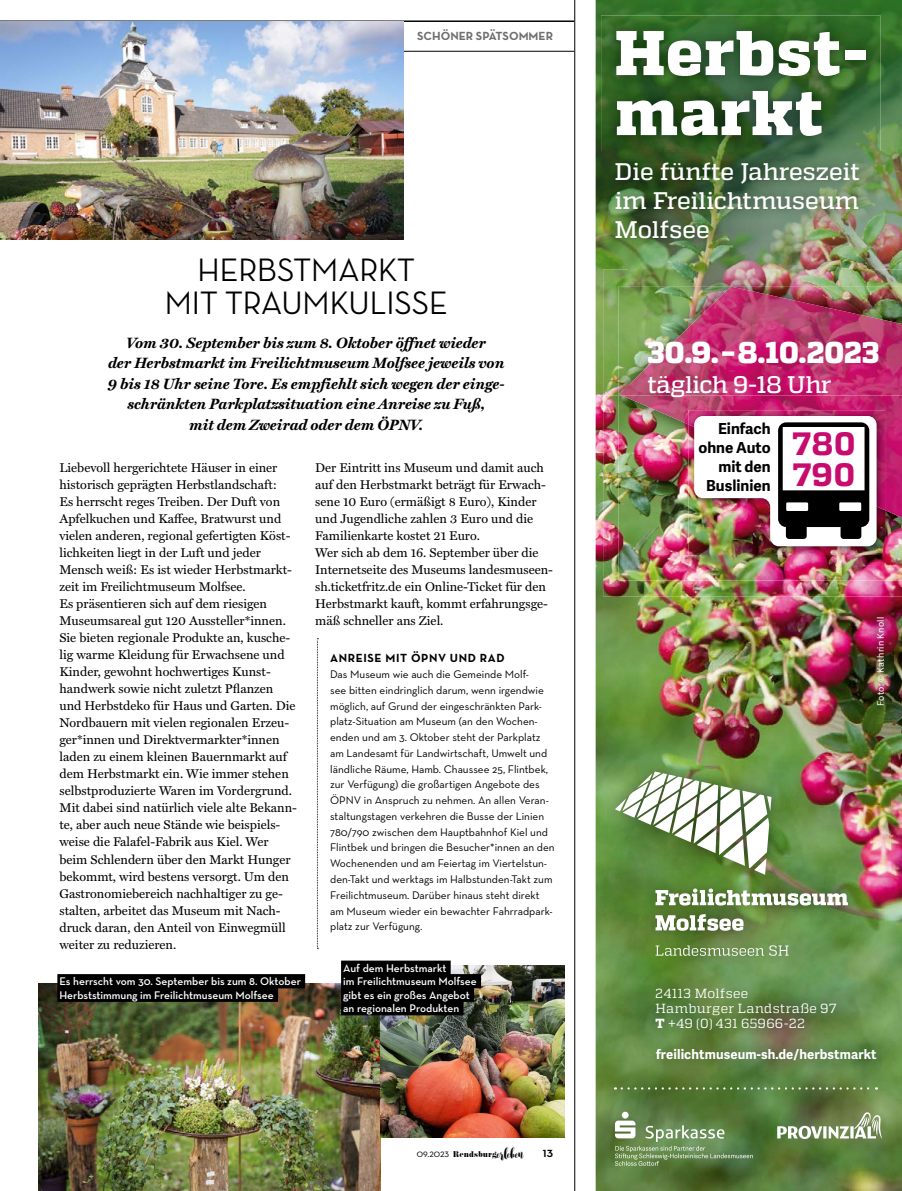
<style>
.page{position:relative;width:902px;height:1191px;background:#fff}
.page>*{position:absolute;margin:0;border:0;box-sizing:border-box;transform-origin:0 0}
.t1{font:800 63px/60px "Quadon";letter-spacing:.015em;color:#fff}
.t2{font:500 33px/33px "Neutra Disp";color:#000;text-align:center}
.t3{font:800 32.25px/30.3px "Quadon";letter-spacing:.035em;color:#c70c6f}
.t4{font:800 30px "Quadon";letter-spacing:.01em;color:#fff}
.t5{font:500 24px/28.8px "Quadon";letter-spacing:-.005em;color:#fff;text-align:justify}
.t6{font:700 15.15px/19px "Adelle Sans";color:#000;text-align:right}
.t7{font:italic 700 15px/20.5px "Miller Text";color:#000;text-align:center}
.t8{font:700 13.5px "Neutra Disp";color:#000}
.t9{font:13.2px/15px "Quadon";letter-spacing:.035em;color:#fff}
.t10{font:700 13.2px "Adelle Sans";letter-spacing:.01em;color:#fff}
.t11{font:12.75px/17px "Miller Text";color:#000}
.t12{font:700 12px "Neutra Text";letter-spacing:.05em;color:#000}
.t13{font:700 12px "Neutra Text";color:#706f6f}
.t14{font:11.25px/15.8px "Neutra Text";color:#000}
.t15{font:600 11.25px/13.5px "Neutra Text";color:#fff}
.t16{font:9px "Adelle Sans";letter-spacing:.035em;color:#fff}
.t17{font:7.5px "Pistilli";color:#000}
.s1{font-family:"Neutra Disp";font-weight:500;font-size:10.5px}
.s2{font-family:"Willona Brush";font-size:14.55px}
.s3{font-weight:800}
</style>
<div class="page">
<hr style="left:0;top:51px;width:901px;height:1px;background:#000">
<hr style="left:0;top:21px;width:901px;height:1px;background:#000">
<svg style="left:574px;top:0;width:21px;height:1191px"></svg>
<img style="left:595px;top:395px;width:306px;height:796px">
<img style="left:595px;top:0;width:306px;height:38px">
<img style="left:595px;top:38px;width:33px;height:357px">
<img style="left:866px;top:38px;width:35px;height:231px">
<img style="left:628px;top:250px;width:238px;height:19px">
<img style="left:603px;top:269px;width:298px;height:327px">
<img style="left:618px;top:286px;width:283px;height:294px">
<img style="left:622px;top:395px;width:279px;height:122px">
<img style="left:619px;top:286px;width:282px;height:109px">
<img style="left:601px;top:16px;width:279px;height:135px">
<img style="left:601px;top:757px;width:289px;height:317px">
<svg style="left:615px;top:771px;width:156px;height:103px"></svg>
<svg style="left:655px;top:945px;width:133px;height:10px"></svg>
<svg style="left:655px;top:914px;width:88px;height:16px"></svg>
<svg style="left:655px;top:888px;width:192px;height:17px"></svg>
<img style="left:611px;top:151px;width:265px;height:99px">
<img style="left:688px;top:510px;width:196px;height:45px">
<img style="left:688px;top:410px;width:196px;height:100px">
<img style="left:694px;top:416px;width:182px;height:130px">
<svg style="left:615px;top:1087px;width:261px;height:2px"></svg>
<svg style="left:615px;top:1111px;width:137px;height:54px;background:#739260"></svg>
<svg style="left:777px;top:1111px;width:104px;height:28px"></svg>
<img style="left:867px;top:608px;width:26px;height:106px">
<img style="left:0;top:22px;width:403px;height:217px">
<img style="left:38px;top:983px;width:342px;height:208px">
<img style="left:380px;top:965px;width:184px;height:172px">
<div style="left:57px;top:974px;width:248px;height:14px;background:#000"></div>
<div style="left:57px;top:987px;width:221px;height:14px;background:#000"></div>
<div style="left:341px;top:960px;width:109px;height:14px;background:#000"></div>
<div style="left:341px;top:974px;width:140px;height:14px;background:#000"></div>
<div style="left:341px;top:987px;width:133px;height:14px;background:#000"></div>
<div style="left:341px;top:1001px;width:122px;height:14px;background:#000"></div>
<svg style="left:317px;top:638px;width:1px;height:311px"></svg>
<p class="t13" style="left:417px;top:29px;width:137px">SCHÖNER SPÄTSOMMER</p>
<h2 class="t2" style="left:165px;top:253px;width:284px">HERBSTMARKT<br>MIT TRAUMKULISSE</h2>
<p class="t7" style="left:108px;top:332px;width:398px">Vom 30. September bis zum 8. Oktober öffnet wieder<br>der Herbstmarkt im Freilichtmuseum Molfsee jeweils von 9 bis 18 Uhr seine Tore. Es empfiehlt sich wegen der einge&shy;schränkten Parkplatzsituation eine Anreise zu Fuß,<br>mit dem Zweirad oder dem ÖPNV.</p>
<p class="t11" style="left:59px;top:459px;width:239px">Liebevoll hergerichtete Häuser in einer historisch geprägten Herbstlandschaft:<br>Es herrscht reges Treiben. Der Duft von Apfelkuchen und Kaffee, Bratwurst und vielen anderen, regional gefertigten Köst&shy;lichkeiten liegt in der Luft und jeder Mensch weiß: Es ist wieder Herbstmarkt&shy;zeit im Freilichtmuseum Molfsee.<br>Es präsentieren sich auf dem riesigen Museumsareal gut 120 Aussteller*innen.<br>Sie bieten regionale Produkte an, kusche&shy;lig warme Kleidung für Erwachsene und Kinder, gewohnt hochwertiges Kunst&shy;handwerk sowie nicht zuletzt Pflanzen und Herbstdeko für Haus und Garten. Die Nordbauern mit vielen regionalen Erzeu&shy;ger*innen und Direktvermarkter*innen laden zu einem kleinen Bauernmarkt auf dem Herbstmarkt ein. Wie immer stehen selbstproduzierte Waren im Vordergrund.<br>Mit dabei sind natürlich viele alte Bekann&shy;te, aber auch neue Stände wie beispiels&shy;weise die Falafel-Fabrik aus Kiel. Wer beim Schlendern über den Markt Hunger bekommt, wird bestens versorgt. Um den Gastronomiebereich nachhaltiger zu ge&shy;stalten, arbeitet das Museum mit Nach&shy;druck daran, den Anteil von Einwegmüll weiter zu reduzieren.</p>
<p class="t11" style="left:315px;top:459px;width:239px">Der Eintritt ins Museum und damit auch auf den Herbstmarkt beträgt für Erwach&shy;sene 10 Euro (ermäßigt 8 Euro), Kinder und Jugendliche zahlen 3 Euro und die Familienkarte kostet 21 Euro.<br>Wer sich ab dem 16. September über die Internetseite des Museums landesmuseen&shy;sh.ticketfritz.de ein Online-Ticket für den Herbstmarkt kauft, kommt erfahrungsge&shy;mäß schneller ans Ziel.</p>
<p class="t12" style="left:330px;top:651px;width:18px">ANRE</p>
<p class="t12" style="left:363px;top:651px;width:57px">ISE MIT ÖPN</p>
<p class="t12" style="left:438px;top:651px;width:68px">V UND RAD</p>
<p class="t14" style="left:330px;top:666px;width:226px">Das Museum wie auch die Gemeinde Molf-<br>see bitten eindringlich darum, wenn irgendwie möglich, auf Grund der eingeschränkten Park&shy;platz-Situation am Museum (an den Wochen&shy;enden und am 3. Oktober steht der Parkplatz am Landesamt für Landwirtschaft, Umwelt und ländliche Räume, Hamb. Chaussee 25, Flintbek, zur Verfügung) die großartigen Angebote des ÖPNV in Anspruch zu nehmen. An allen Veran&shy;staltungstagen verkehren die Busse der Linien 780/790 zwischen dem Hauptbahnhof Kiel und Flintbek und bringen die Besucher*innen an den Wochenenden und am Feiertag im Viertelstun&shy;den-Takt und werktags im Halbstunden-Takt zum Freilichtmuseum. Darüber hinaus steht direkt am Museum wieder ein bewachter Fahrradpark&shy;platz zur Verfügung.</p>
<p class="t15" style="left:59px;top:974px;width:243px">Es herrscht vom 30. September bis zum 8. Oktober<br>Herbststimmung im Freilichtmuseum Molfsee</p>
<p class="t15" style="left:343px;top:961px;width:135px">Auf dem Herbstmarkt<br>im Freilichtmuseum Molfsee gibt es ein großes Angebot an regionalen Produkten</p>
<p class="t17" style="left:417px;top:1149px;width:108px"><span class="s1">09.2023</span> Rendsburg<span class="s2">erleben</span></p>
<p class="t8" style="left:542px;top:1144px;width:12px">13</p>
<h1 class="t1" style="left:615px;top:24px;width:254px">Herbst&shy;markt</h1>
<h3 class="t5" style="left:615px;top:157px;width:246px">Die fünfte Jahreszeit im Freilichtmuseum Molfsee</h3>
<h3 class="t4" style="left:647px;top:335px;width:233px">30.9. – 8.10.2023</h3>
<h3 class="t5" style="left:647px;top:370px;width:186px">täglich 9-18 Uhr</h3>
<h3 class="t3" style="left:792px;top:429px;width:64px">780<br>790</h3>
<p class="t6" style="left:698px;top:418px;width:74px">Einfach ohne Auto mit den<br>Buslinien</p>
<p class="t16" style="left:874px;top:706px;width:91px;rotate:-90deg">Foto: © Kathrin Knoll</p>
<p class="t9" style="left:655px;top:985px;width:183px">24113 Molfsee<br>Hamburger Landstraße 97<br><span class="s3">T</span> +49 (0) 431 65966-22</p>
<p class="t10" style="left:656px;top:1044px;width:222px">freilichtmuseum-sh.de/herbstmarkt</p>
</div>
